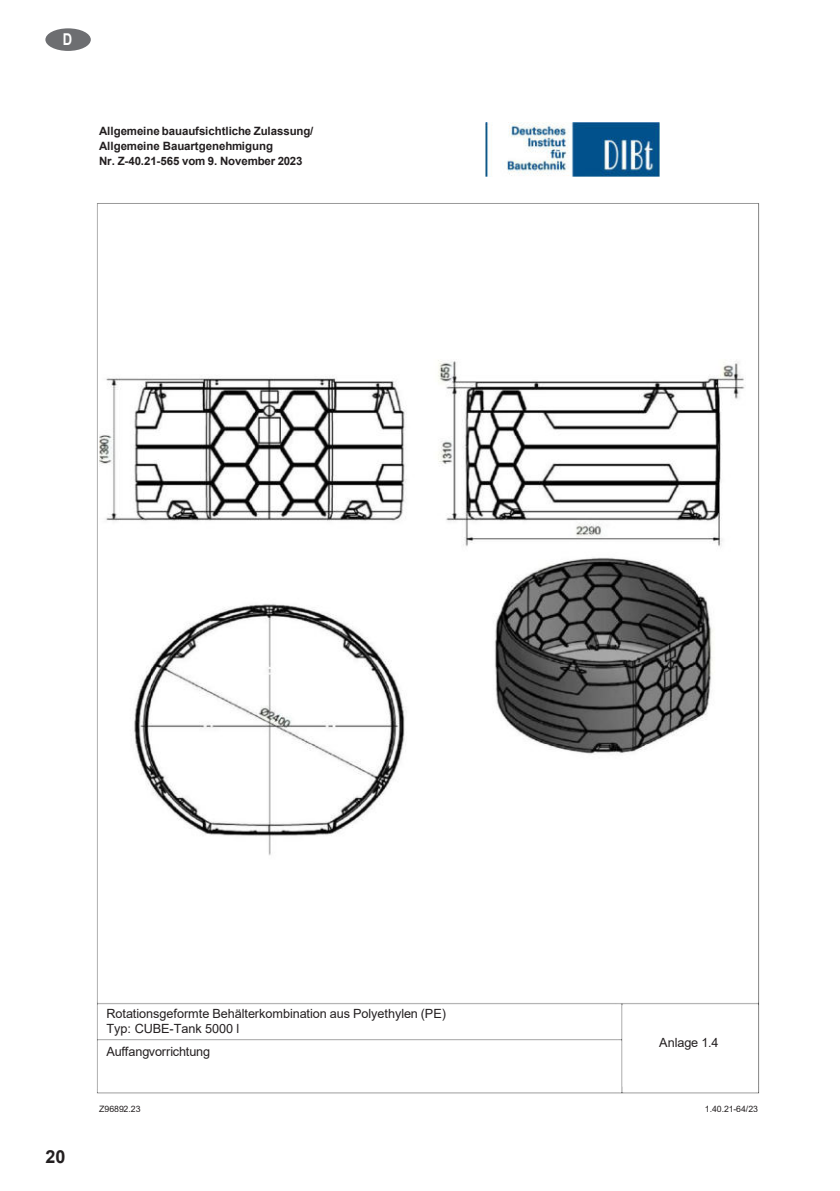
<style>
.page{position:relative;width:840px;height:1191px;background:#fff}
.page>*{position:absolute;margin:0;border:0;box-sizing:border-box;transform-origin:0 0}
.t1{font:700 18px "Arial";color:#231f20}
.t2{font:700 16.4px "Arial";color:#fff;scale:.8 1}
.t3{font:12.6px/14.4px "Arial";letter-spacing:-.01em;color:#231f20}
.t4{font:700 11.4px/15px "Arial";letter-spacing:-.005em;color:#231f20}
.t5{font:8.8px "Arial";letter-spacing:-.005em;color:#231f20}
</style>
<div class="page">
<div style="left:45px;top:28px;width:46px;height:23px;background:#6d6e71;border-radius:50%"></div>
<img style="left:97px;top:203px;width:663px;height:891px">
<img style="left:99px;top:206px;width:646px;height:768px">
<img style="left:106px;top:1005px;width:506px;height:30px">
<img style="left:106px;top:1043px;width:506px;height:45px">
<img style="left:622px;top:1005px;width:133px;height:81px">
<img style="left:485px;top:122px;width:174px;height:55px">
<h2 class="t2" style="left:63px;top:30px;width:13px">D</h2>
<p class="t4" style="left:99px;top:124px;width:216px">Allgemeine bauaufsichtliche Zulassung/<br>Allgemeine Bauartgenehmigung<br>Nr. Z-40.21-565 vom 9. November 2023</p>
<h1 class="t1" style="left:45px;top:1149px;width:22px">20</h1>
<p class="t3" style="left:106px;top:1008px;width:341px">Rotationsgeformte Behälterkombination aus Polyethylen (PE)<br>Typ: CUBE-Tank 5000 l</p>
<p class="t3" style="left:106px;top:1045px;width:105px">Auffangvorrichtung</p>
<p class="t3" style="left:659px;top:1037px;width:61px">Anlage 1.4</p>
<p class="t5" style="left:99px;top:1105px;width:43px">Z96892.23</p>
<p class="t5" style="left:704px;top:1105px;width:55px">1.40.21-64/23</p>
</div>
